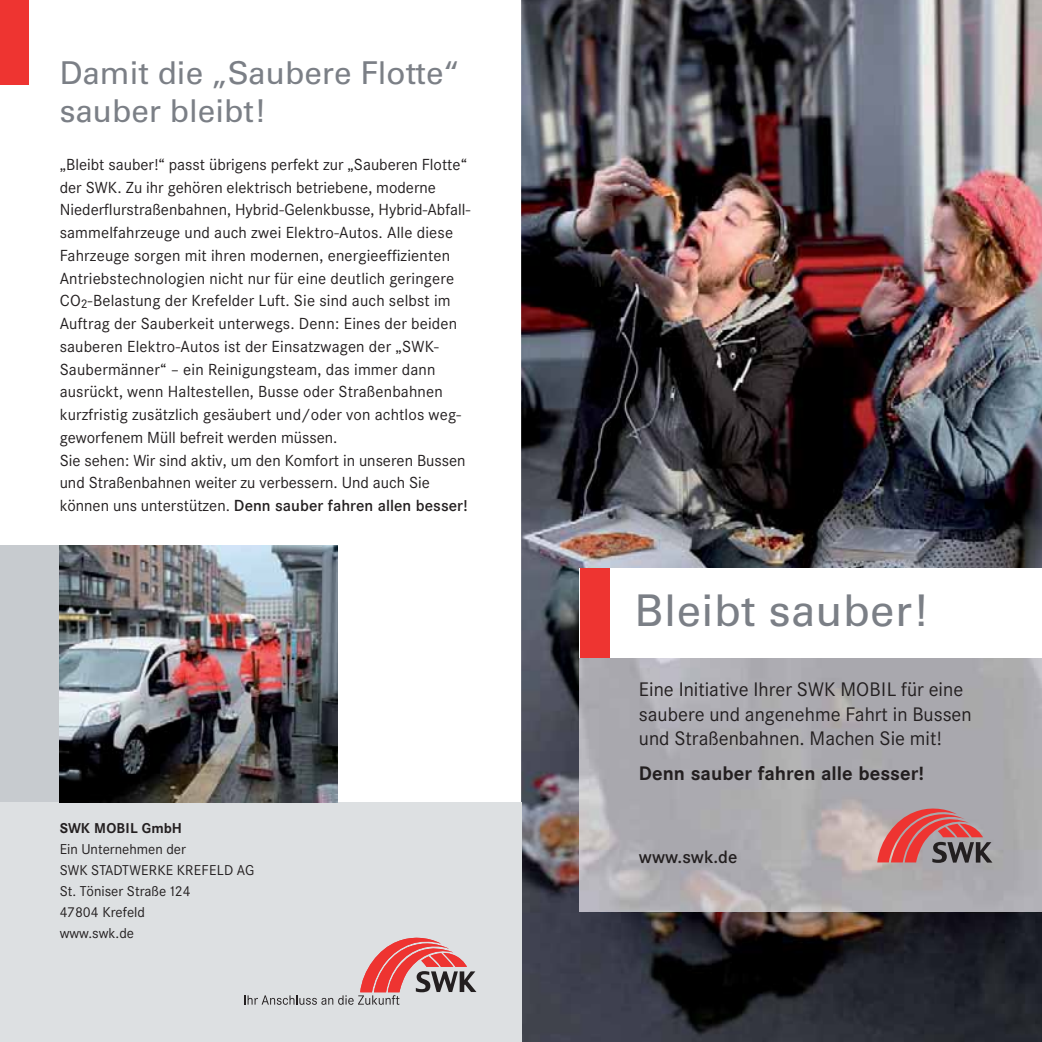
<style>
.page{position:relative;width:1042px;height:1042px;background:#fff}
.page>*{position:absolute;margin:0;border:0;box-sizing:border-box;transform-origin:0 0}
.t1{font:43.75px "Univers LT";letter-spacing:.01em;color:#7b7f86}
.t2{font:31.5px/37.6px "Univers LT";color:#7b7f86}
.t3{font:19.25px/24.5px "Corporate SBQ";color:#231f20}
.t4{font:700 19.25px "Corporate SBQ";color:#231f20}
.t5{font:500 17.5px "Corporate SBQ";color:#231f20}
.t6{font:15.75px/22.8px "Corporate SBQ";letter-spacing:.01em;color:#231f20}
.t7{font:14px/21px "Corporate SBQ";color:#231f20}
.t8{font:700 14px "Corporate SBQ";color:#231f20}
.s1{font-weight:500}
</style>
<div class="page">
<div style="left:0;top:546px;width:70px;height:496px;background:#c7cbcf"></div>
<img style="left:521px;top:0;width:521px;height:1042px">
<img style="left:580px;top:657px;width:462px;height:255px">
<svg style="left:877px;top:806px;width:115px;height:57px"></svg>
<div style="left:0;top:802px;width:521px;height:240px;background:#dde0e2"></div>
<svg style="left:244px;top:937px;width:232px;height:68px"></svg>
<div style="left:0;top:0;width:28px;height:84px;background:#ee3431"></div>
<div style="left:580px;top:568px;width:462px;height:89px;background:#fff"></div>
<div style="left:580px;top:568px;width:30px;height:89px;background:#ee3431"></div>
<img style="left:60px;top:545px;width:277px;height:257px">
<h2 class="t2" style="left:60px;top:56px;width:402px">Damit die „Saubere Flotte“ sauber bleibt!</h2>
<p class="t6" style="left:60px;top:154px;width:412px">„Bleibt sauber!“ passt übrigens perfekt zur „Sauberen Flotte“ der SWK. Zu ihr gehören elektrisch betriebene, moderne Niederflurstraßenbahnen, Hybrid-Gelenkbusse, Hybrid-Abfall&shy;sammelfahrzeuge und auch zwei Elektro-Autos. Alle diese Fahrzeuge sorgen mit ihren modernen, energieeffizienten Antriebstechnologien nicht nur für eine deutlich geringere CO<sub>2</sub>-Belastung der Krefelder Luft. Sie sind auch selbst im Auftrag der Sauberkeit unterwegs. Denn: Eines der beiden sauberen Elektro-Autos ist der Einsatzwagen der „SWK-Saubermänner“ – ein Reinigungsteam, das immer dann ausrückt, wenn Haltestellen, Busse oder Straßenbahnen kurzfristig zusätzlich gesäubert und/oder von achtlos weg&shy;geworfenem Müll befreit werden müssen.<br>Sie sehen: Wir sind aktiv, um den Komfort in unseren Bussen und Straßenbahnen weiter zu verbessern. Und auch Sie können uns unterstützen. <span class="s1">Denn sauber fahren allen besser!</span></p>
<p class="t8" style="left:60px;top:819px;width:124px">SWK MOBIL GmbH</p>
<p class="t7" style="left:60px;top:839px;width:196px">Ein Unternehmen der<br>SWK STADTWERKE KREFELD AG<br>St. Töniser Straße 124<br>47804 Krefeld<br>www.swk.de</p>
<h1 class="t1" style="left:634px;top:592px;width:297px">Bleibt sauber!</h1>
<p class="t3" style="left:639px;top:679px;width:334px">Eine Initiative Ihrer SWK MOBIL für eine saubere und angenehme Fahrt in Bussen und Straßenbahnen. Machen Sie mit!</p>
<p class="t4" style="left:639px;top:762px;width:286px">Denn sauber fahren alle besser!</p>
<p class="t5" style="left:639px;top:851px;width:100px">www.swk.de</p>
</div>
